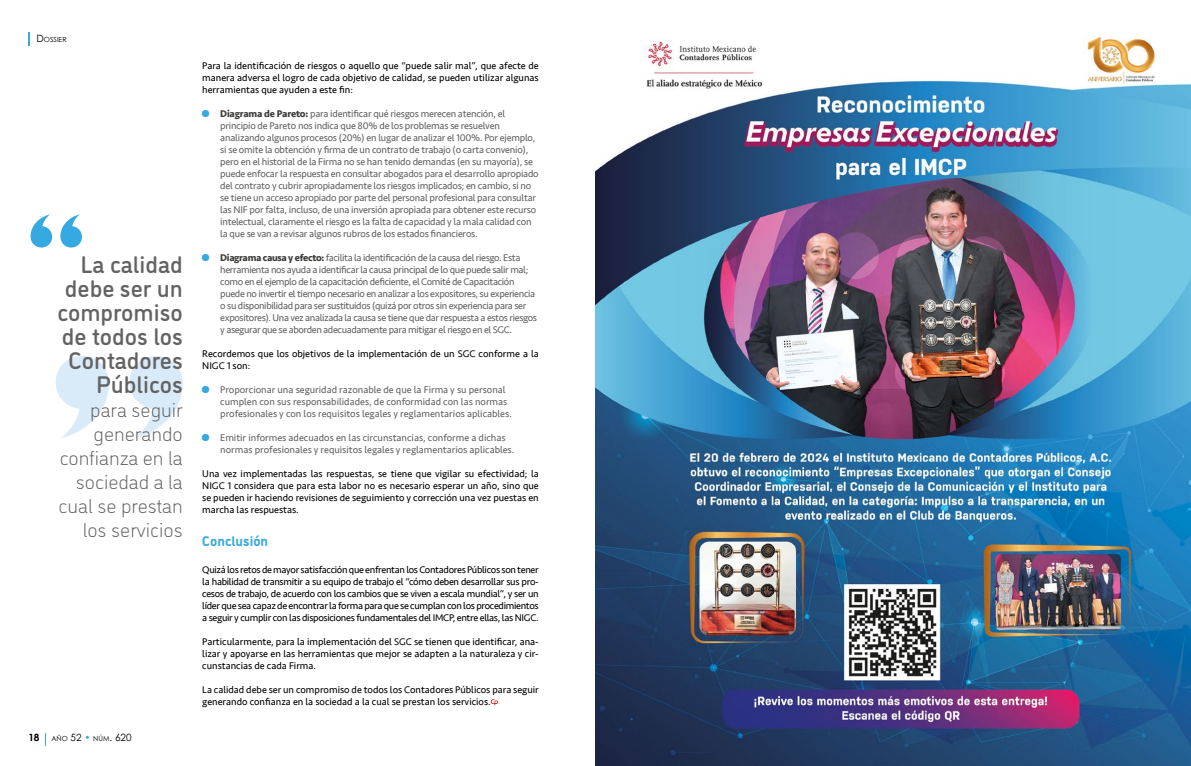
<style>
.page{position:relative;width:1191px;height:766px;background:#fff}
.page>*{position:absolute;margin:0;border:0;box-sizing:border-box;transform-origin:0 0}
.t1{font:500 24px/24px "DI Nosaur";color:#646363;text-align:right}
.t2{font:300 20px/24px "DI Nosaur";color:#646363;text-align:right}
.t3{font:700 14px "DI Nosaur";color:#36a9e1}
.t4{font:10px/12px "Seravek";letter-spacing:-.02em;color:#646363}
.t5{font:10px/12px "Seravek";color:#000;text-align:justify}
.t6{font:10px/12px "Seravek";color:#646363}
.t7{font:7px "Century Gothic Pro";color:#000}
.s1{font-size:10px}
.s2{font-weight:700;font-size:10px}
.s3{font-size:10px;color:#36a9e1}
.s4{font-weight:700;color:#3c3c3b}
</style>
<div class="page">
<svg style="left:45px;top:733px;width:1px;height:12px"></svg>
<svg style="left:28px;top:32px;width:1px;height:14px"></svg>
<svg style="left:491px;top:699px;width:7px;height:6px"></svg>
<svg style="left:56px;top:356px;width:127px;height:82px"></svg>
<svg style="left:31px;top:214px;width:51px;height:33px"></svg>
<img style="left:595px;top:36px;width:596px;height:729px">
<p class="t7" style="left:37px;top:35px;width:32px"><span class="s1">D</span>OSSIER</p>
<h1 class="t1" style="left:57px;top:251px;width:127px">La calidad debe ser un compromiso de todos los<br>Contadores<br>Públicos</h1>
<h2 class="t2" style="left:59px;top:396px;width:126px">para seguir generando confianza en la sociedad a la cual se prestan los servicios</h2>
<p class="t7" style="left:28px;top:734px;width:105px"><span class="s2">18</span> AÑO <span class="s1">52</span> <span class="s3">•</span> NÚM<span class="s1">. 620</span></p>
<p class="t5" style="left:202px;top:59px;width:338px">Para la identificación de riesgos o aquello que “puede salir mal”, que afecte de manera adversa el logro de cada objetivo de calidad, se pueden utilizar algunas herramientas que ayuden a este fin:</p>
<p class="t4" style="left:220px;top:107px;width:320px"><span class="s4">Diagrama de Pareto:</span> para identificar qué riesgos merecen atención, el principio de Pareto nos indica que 80% de los problemas se resuelven analizando algunos procesos (20%) en lugar de analizar el 100%. Por ejemplo, si se omite la obtención y firma de un contrato de trabajo (o carta convenio), pero en el historial de la Firma no se han tenido demandas (en su mayoría), se puede enfocar la respuesta en consultar abogados para el desarrollo apropiado del contrato y cubrir apropiadamente los riesgos implicados; en cambio, si no se tiene un acceso apropiado por parte del personal profesional para consultar las NIF por falta, incluso, de una inversión apropiada para obtener este recurso intelectual, claramente el riesgo es la falta de capacidad y la mala calidad con la que se van a revisar algunos rubros de los estados financieros.</p>
<p class="t4" style="left:220px;top:251px;width:318px"><span class="s4">Diagrama causa y efecto:</span> facilita la identificación de la causa del riesgo. Esta herramienta nos ayuda a identificar la causa principal de lo que puede salir mal; como en el ejemplo de la capacitación deficiente, el Comité de Capacitación puede no invertir el tiempo necesario en analizar a los expositores, su experiencia o su disponibilidad para ser sustituidos (quizá por otros sin experiencia para ser expositores). Una vez analizada la causa se tiene que dar respuesta a estos riesgos y asegurar que se aborden adecuadamente para mitigar el riesgo en el SGC.</p>
<p class="t5" style="left:202px;top:347px;width:338px">Recordemos que los objetivos de la implementación de un SGC conforme a la<br>NIGC 1 son:</p>
<p class="t6" style="left:220px;top:383px;width:293px">Proporcionar una seguridad razonable de que la Firma y su personal cumplen con sus responsabilidades, de conformidad con las normas profesionales y con los requisitos legales y reglamentarios aplicables.</p>
<p class="t6" style="left:220px;top:431px;width:295px">Emitir informes adecuados en las circunstancias, conforme a dichas normas profesionales y requisitos legales y reglamentarios aplicables.</p>
<p class="t5" style="left:202px;top:467px;width:338px">Una vez implementadas las respuestas, se tiene que vigilar su efectividad; la NIGC 1 considera que para esta labor no es necesario esperar un año, sino que se pueden ir haciendo revisiones de seguimiento y corrección una vez puestas en marcha las respuestas.</p>
<h3 class="t3" style="left:202px;top:530px;width:67px">Conclusión</h3>
<p class="t5" style="left:202px;top:563px;width:338px">Quizá los retos de mayor satisfacción que enfrentan los Contadores Públicos son tener la habilidad de transmitir a su equipo de trabajo el “cómo deben desarrollar sus pro&shy;cesos de trabajo, de acuerdo con los cambios que se viven a escala mundial”, y ser un líder que sea capaz de encontrar la forma para que se cumplan con los procedimientos a seguir y cumplir con las disposiciones fundamentales del IMCP, entre ellas, las NIGC.</p>
<p class="t5" style="left:202px;top:635px;width:338px">Particularmente, para la implementación del SGC se tienen que identificar, ana&shy;lizar y apoyarse en las herramientas que mejor se adapten a la naturaleza y cir&shy;cunstancias de cada Firma.</p>
<p class="t5" style="left:202px;top:683px;width:338px">La calidad debe ser un compromiso de todos los Contadores Públicos para seguir generando confianza en la sociedad a la cual se prestan los servicios.</p>
</div>
